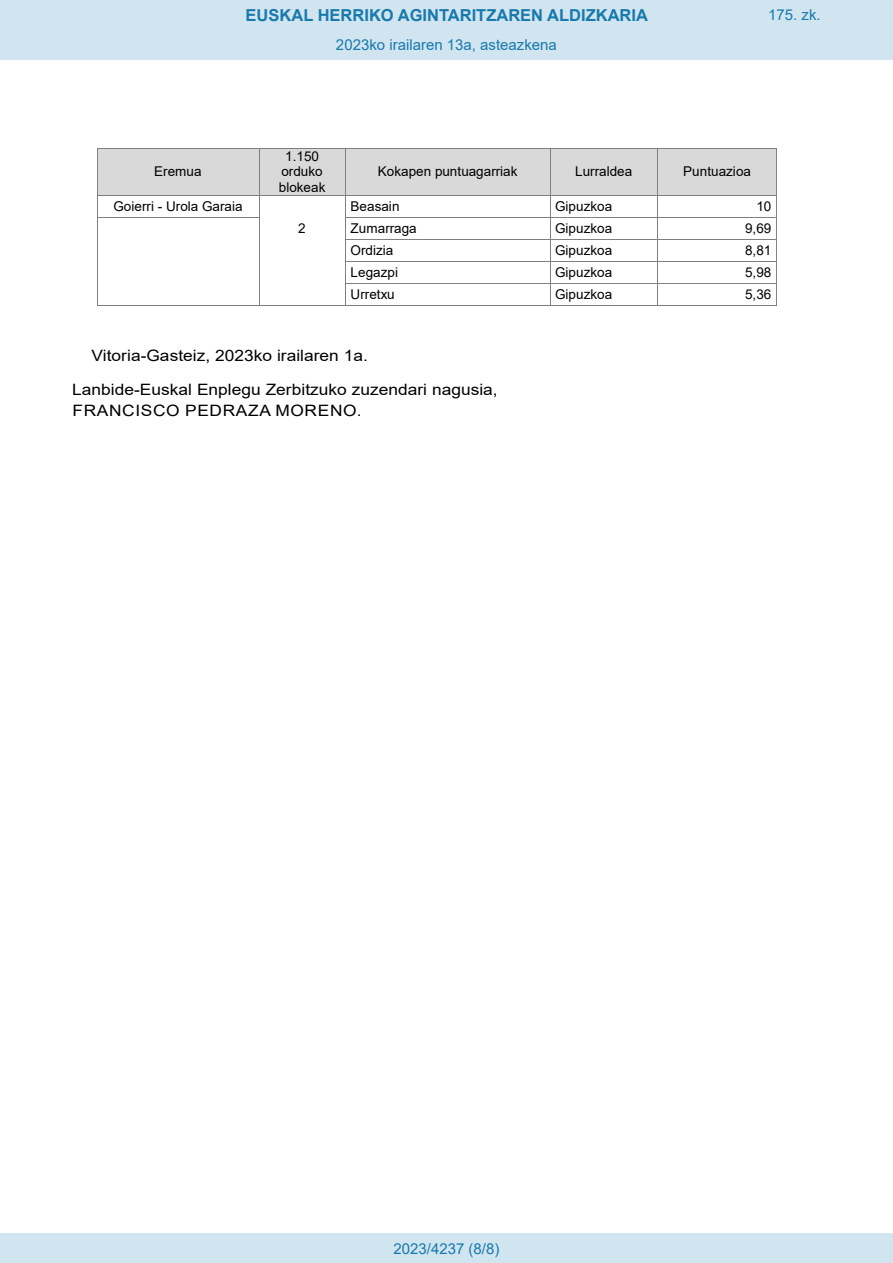
<style>
.page{position:relative;width:893px;height:1263px;background:#fff}
.page>*{position:absolute;margin:0;border:0;box-sizing:border-box;transform-origin:0 0}
.t1{font:700 16.5px "Arial";color:#1879ad}
.BOPVFirmaPuesto{font:15.6px "Arial";color:#000;scale:1.11 1}
.BOPVFirmaLugFec{font:15.6px "Arial";color:#000;scale:1.11 1}
.BOPVFirmaNombre{font:15.6px "Arial";letter-spacing:.035em;color:#000;scale:1.11 1}
.Paginacion_Centro{font:15px "Arial";color:#1879ad}
.t2{font:13.5px/15.5px "Arial";letter-spacing:.005em;color:#000;text-align:center}
</style>
<div class="page">
<div style="left:0;top:0;width:893px;height:60px;background:#d0e5f0"></div>
<div style="left:0;top:1233px;width:893px;height:30px;background:#d0e5f0"></div>
<div style="left:97px;top:148px;width:162px;height:47px;background:#d9d9d9"></div>
<div style="left:259px;top:148px;width:86px;height:47px;background:#d9d9d9"></div>
<div style="left:346px;top:148px;width:204px;height:47px;background:#d9d9d9"></div>
<div style="left:550px;top:148px;width:107px;height:47px;background:#d9d9d9"></div>
<div style="left:658px;top:148px;width:118px;height:47px;background:#d9d9d9"></div>
<hr style="left:97px;top:148px;width:162px;height:1px;background:#808080">
<hr style="left:259px;top:148px;width:86px;height:1px;background:#808080">
<hr style="left:346px;top:148px;width:204px;height:1px;background:#808080">
<hr style="left:550px;top:148px;width:108px;height:1px;background:#808080">
<hr style="left:658px;top:148px;width:118px;height:1px;background:#808080">
<hr style="left:97px;top:148px;width:1px;height:47px;background:#808080">
<hr style="left:259px;top:148px;width:1px;height:47px;background:#808080">
<hr style="left:345px;top:148px;width:1px;height:47px;background:#808080">
<hr style="left:550px;top:148px;width:1px;height:47px;background:#808080">
<hr style="left:658px;top:148px;width:1px;height:47px;background:#808080">
<hr style="left:776px;top:148px;width:1px;height:47px;background:#808080">
<hr style="left:97px;top:195px;width:162px;height:1px;background:#808080">
<hr style="left:259px;top:195px;width:86px;height:1px;background:#808080">
<hr style="left:346px;top:195px;width:204px;height:1px;background:#808080">
<hr style="left:550px;top:195px;width:108px;height:1px;background:#808080">
<hr style="left:658px;top:195px;width:118px;height:1px;background:#808080">
<hr style="left:97px;top:217px;width:162px;height:1px;background:#808080">
<hr style="left:346px;top:217px;width:204px;height:1px;background:#808080">
<hr style="left:550px;top:217px;width:108px;height:1px;background:#808080">
<hr style="left:658px;top:217px;width:118px;height:1px;background:#808080">
<hr style="left:346px;top:239px;width:204px;height:1px;background:#808080">
<hr style="left:550px;top:239px;width:108px;height:1px;background:#808080">
<hr style="left:658px;top:239px;width:118px;height:1px;background:#808080">
<hr style="left:346px;top:261px;width:204px;height:1px;background:#808080">
<hr style="left:550px;top:261px;width:108px;height:1px;background:#808080">
<hr style="left:658px;top:261px;width:118px;height:1px;background:#808080">
<hr style="left:346px;top:283px;width:204px;height:1px;background:#808080">
<hr style="left:550px;top:283px;width:108px;height:1px;background:#808080">
<hr style="left:658px;top:283px;width:118px;height:1px;background:#808080">
<svg style="left:97px;top:196px;width:1px;height:109px"></svg>
<hr style="left:97px;top:305px;width:162px;height:1px;background:#808080">
<svg style="left:259px;top:196px;width:1px;height:109px"></svg>
<hr style="left:259px;top:305px;width:86px;height:1px;background:#808080">
<svg style="left:345px;top:195px;width:1px;height:111px"></svg>
<hr style="left:346px;top:305px;width:204px;height:1px;background:#808080">
<svg style="left:550px;top:196px;width:1px;height:109px"></svg>
<hr style="left:550px;top:305px;width:108px;height:1px;background:#808080">
<hr style="left:658px;top:305px;width:118px;height:1px;background:#808080">
<svg style="left:776px;top:195px;width:1px;height:111px"></svg>
<p class="t2" style="left:154px;top:164px;width:49px">Eremua</p>
<p class="t1" style="left:246px;top:3px;width:404px">EUSKAL HERRIKO AGINTARITZAREN ALDIZKARIA</p>
<p class="Paginacion_Centro" style="left:336px;top:35px;width:222px">2023ko irailaren 13a, asteazkena</p>
<p class="Paginacion_Centro" style="left:768px;top:5px;width:54px">175. zk.</p>
<p class="t2" style="left:279px;top:148px;width:48px">1.150 orduko blokeak</p>
<p class="t2" style="left:378px;top:164px;width:141px">Kokapen puntuagarriak</p>
<p class="t2" style="left:575px;top:164px;width:59px">Lurraldea</p>
<p class="t2" style="left:683px;top:164px;width:69px">Puntuazioa</p>
<p class="t2" style="left:113px;top:199px;width:131px">Goierri - Urola Garaia</p>
<p class="t2" style="left:298px;top:221px;width:9px">2</p>
<p class="t2" style="left:351px;top:199px;width:50px">Beasain</p>
<p class="t2" style="left:555px;top:199px;width:59px">Gipuzkoa</p>
<p class="t2" style="left:756px;top:199px;width:17px">10</p>
<p class="t2" style="left:351px;top:221px;width:68px">Zumarraga</p>
<p class="t2" style="left:555px;top:221px;width:59px">Gipuzkoa</p>
<p class="t2" style="left:745px;top:221px;width:28px">9,69</p>
<p class="t2" style="left:351px;top:243px;width:44px">Ordizia</p>
<p class="t2" style="left:555px;top:243px;width:59px">Gipuzkoa</p>
<p class="t2" style="left:745px;top:243px;width:28px">8,81</p>
<p class="t2" style="left:351px;top:265px;width:49px">Legazpi</p>
<p class="t2" style="left:555px;top:265px;width:59px">Gipuzkoa</p>
<p class="t2" style="left:745px;top:265px;width:28px">5,98</p>
<p class="t2" style="left:351px;top:286px;width:46px">Urretxu</p>
<p class="t2" style="left:555px;top:286px;width:59px">Gipuzkoa</p>
<p class="t2" style="left:745px;top:286px;width:28px">5,36</p>
<p class="BOPVFirmaLugFec" style="left:92px;top:345px;width:250px">Vitoria-Gasteiz, 2023ko irailaren 1a.</p>
<p class="BOPVFirmaPuesto" style="left:72px;top:379px;width:385px">Lanbide-Euskal Enplegu Zerbitzuko zuzendari nagusia,</p>
<p class="BOPVFirmaNombre" style="left:73px;top:400px;width:262px">FRANCISCO PEDRAZA MORENO.</p>
<p class="Paginacion_Centro" style="left:393px;top:1238px;width:107px">2023/4237 (8/8)</p>
</div>
